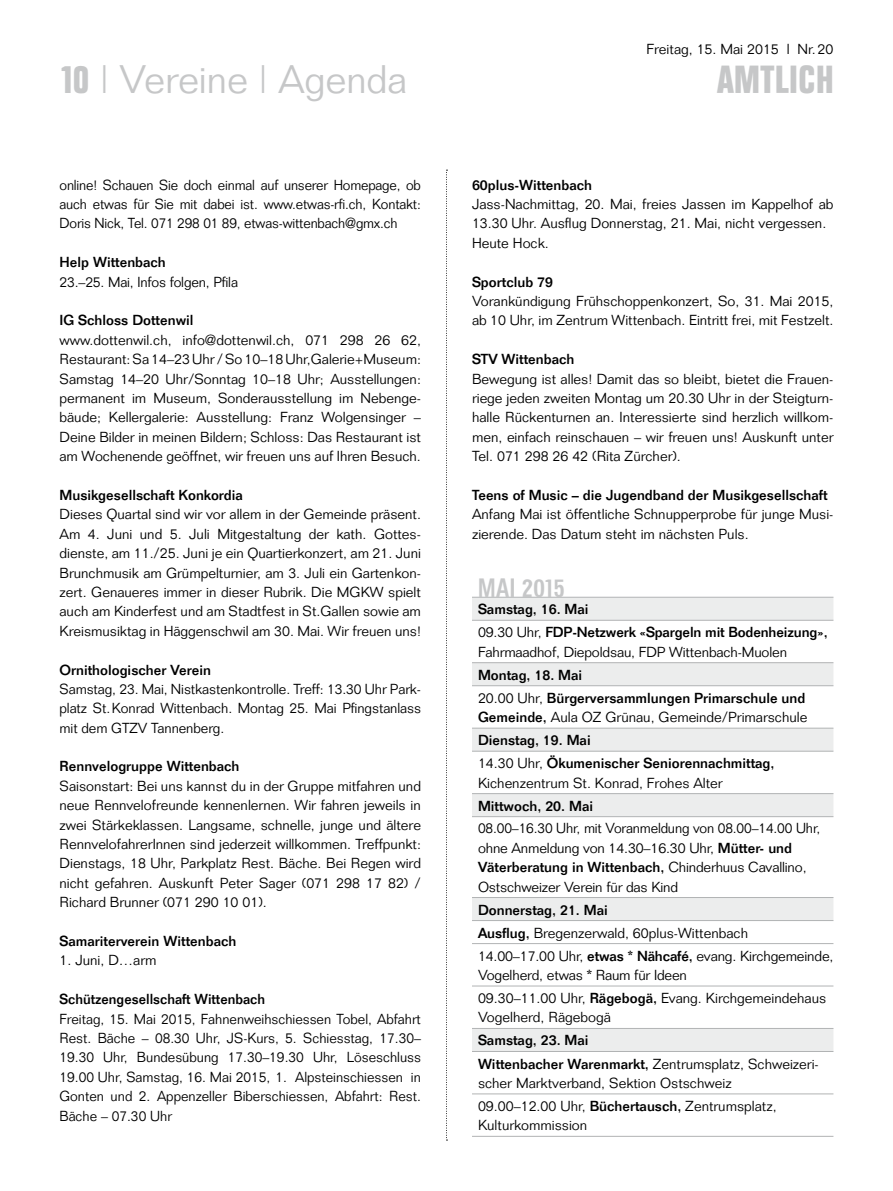
<style>
.page{position:relative;width:893px;height:1191px;background:#fff}
.page>*{position:absolute;margin:0;border:0;box-sizing:border-box;transform-origin:0 0}
.t1{font:300 39px "Folio";color:#c6c7c8}
.t2{font:700 39px "Folio Condensed BQ";letter-spacing:.025em;color:#c6c7c8}
.t3{font:500 26.25px "Folio Condensed BQ";letter-spacing:.01em;color:#c6c7c8}
.t4{font:300 14.25px/19.4px "Folio";color:#000}
.t5{font:500 14.25px/23.1px "Folio";color:#000}
.t6{font:300 14.25px/19.4px "Folio";color:#000;text-align:justify;scale:.96 1}
.s1{font-family:"Folio Condensed BQ";font-weight:700}
.s2{font-weight:300}
.s3{font-weight:500}
</style>
<div class="page">
<svg style="left:446px;top:170px;width:1px;height:970px"></svg>
<svg style="left:472px;top:598px;width:361px;height:453px"></svg>
<hr style="left:472px;top:597px;width:361px;height:1px;background:#b1b3b4">
<hr style="left:472px;top:620px;width:361px;height:1px;background:#b1b3b4">
<hr style="left:472px;top:662px;width:361px;height:1px;background:#b1b3b4">
<hr style="left:472px;top:685px;width:361px;height:1px;background:#b1b3b4">
<hr style="left:472px;top:728px;width:361px;height:1px;background:#b1b3b4">
<hr style="left:472px;top:751px;width:361px;height:1px;background:#b1b3b4">
<hr style="left:472px;top:793px;width:361px;height:1px;background:#b1b3b4">
<hr style="left:472px;top:816px;width:361px;height:1px;background:#b1b3b4">
<hr style="left:472px;top:897px;width:361px;height:1px;background:#b1b3b4">
<hr style="left:472px;top:920px;width:361px;height:1px;background:#b1b3b4">
<hr style="left:472px;top:943px;width:361px;height:1px;background:#b1b3b4">
<hr style="left:472px;top:985px;width:361px;height:1px;background:#b1b3b4">
<hr style="left:472px;top:1028px;width:361px;height:1px;background:#b1b3b4">
<hr style="left:472px;top:1051px;width:361px;height:1px;background:#b1b3b4">
<hr style="left:472px;top:1093px;width:361px;height:1px;background:#b1b3b4">
<hr style="left:472px;top:1136px;width:361px;height:1px;background:#b1b3b4">
<h1 class="t1" style="left:60px;top:56px;width:349px"><span class="s1">10</span> | Vereine | Agenda</h1>
<p class="t6" style="left:60px;top:175px;width:378px">online! Schauen Sie doch einmal auf unserer Homepage, ob auch etwas für Sie mit dabei ist. www.etwas-rfi.ch, Kontakt:<br>Doris Nick, Tel. 071 298 01 89, etwas-wittenbach@gmx.ch</p>
<p class="t5" style="left:60px;top:250px;width:108px">Help Wittenbach</p>
<p class="t4" style="left:60px;top:272px;width:180px">23.–25. Mai, Infos folgen, Pfila</p>
<p class="t5" style="left:60px;top:308px;width:136px">IG Schloss Dottenwil</p>
<p class="t4" style="left:60px;top:330px;width:363px;text-align:justify">www.dottenwil.ch, info@dottenwil.ch, 071 298 26 62, Restaurant: Sa 14–23 Uhr / So 10–18 Uhr,Galerie+Museum:<br>Samstag 14–20 Uhr/Sonntag 10–18 Uhr; Ausstellungen: permanent im Museum, Sonderausstellung im Nebenge&shy;bäude; Kellergalerie: Ausstellung: Franz Wolgensinger – Deine Bilder in meinen Bildern; Schloss: Das Restaurant ist am Wochenende geöffnet, wir freuen uns auf Ihren Besuch.</p>
<p class="t5" style="left:60px;top:483px;width:185px">Musikgesellschaft Konkordia</p>
<p class="t4" style="left:60px;top:504px;width:363px;text-align:justify">Dieses Quartal sind wir vor allem in der Gemeinde präsent.<br>Am 4. Juni und 5. Juli Mitgestaltung der kath. Gottes&shy;dienste, am 11./25. Juni je ein Quartierkonzert, am 21. Juni Brunchmusik am Grümpelturnier, am 3. Juli ein Gartenkon&shy;zert. Genaueres immer in dieser Rubrik. Die MGKW spielt auch am Kinderfest und am Stadtfest in St.Gallen sowie am Kreismusiktag in Häggenschwil am 30. Mai. Wir freuen uns!</p>
<p class="t5" style="left:60px;top:658px;width:153px">Ornithologischer Verein</p>
<p class="t4" style="left:60px;top:679px;width:363px;text-align:justify">Samstag, 23. Mai, Nistkastenkontrolle. Treff: 13.30 Uhr Park&shy;platz St.Konrad Wittenbach. Montag 25. Mai Pfingstanlass mit dem GTZV Tannenberg.</p>
<p class="t5" style="left:60px;top:754px;width:182px">Rennvelogruppe Wittenbach</p>
<p class="t4" style="left:60px;top:776px;width:363px;text-align:justify">Saisonstart: Bei uns kannst du in der Gruppe mitfahren und neue Rennvelofreunde kennenlernen. Wir fahren jeweils in zwei Stärkeklassen. Langsame, schnelle, junge und ältere RennvelofahrerInnen sind jederzeit willkommen. Treffpunkt:<br>Dienstags, 18 Uhr, Parkplatz Rest. Bäche. Bei Regen wird nicht gefahren. Auskunft Peter Sager (071 298 17 82) / Richard Brunner (071 290 10 01).</p>
<p class="t5" style="left:60px;top:929px;width:178px">Samariterverein Wittenbach</p>
<p class="t4" style="left:60px;top:950px;width:98px">1. Juni, D…arm</p>
<p class="t5" style="left:60px;top:987px;width:207px">Schützengesellschaft Wittenbach</p>
<p class="t4" style="left:60px;top:1009px;width:363px;text-align:justify">Freitag, 15. Mai 2015, Fahnenweihschiessen Tobel, Abfahrt Rest. Bäche – 08.30 Uhr, JS-Kurs, 5. Schiesstag, 17.30– 19.30 Uhr, Bundesübung 17.30–19.30 Uhr, Löseschluss 19.00 Uhr, Samstag, 16. Mai 2015, 1. Alpsteinschiessen in Gonten und 2. Appenzeller Biberschiessen, Abfahrt: Rest.<br>Bäche – 07.30 Uhr</p>
<p class="t4" style="left:647px;top:39px;width:188px">Freitag, 15. Mai 2015 l Nr.20</p>
<h1 class="t2" style="left:717px;top:58px;width:118px">AMTLICH</h1>
<p class="t5" style="left:472px;top:173px;width:122px">60plus-Wittenbach</p>
<p class="t4" style="left:472px;top:194px;width:363px">Jass-Nachmittag, 20. Mai, freies Jassen im Kappelhof ab<br>13.30 Uhr. Ausflug Donnerstag, 21. Mai, nicht vergessen.<br>Heute Hock.</p>
<p class="t5" style="left:472px;top:270px;width:83px">Sportclub 79</p>
<p class="t4" style="left:472px;top:291px;width:363px">Vorankündigung Frühschoppenkonzert, So, 31. Mai 2015, ab 10 Uhr, im Zentrum Wittenbach. Eintritt frei, mit Festzelt.</p>
<p class="t5" style="left:472px;top:347px;width:104px">STV Wittenbach</p>
<p class="t4" style="left:472px;top:369px;width:363px;text-align:justify">Bewegung ist alles! Damit das so bleibt, bietet die Frauen&shy;riege jeden zweiten Montag um 20.30 Uhr in der Steigturn&shy;halle Rückenturnen an. Interessierte sind herzlich willkom&shy;men, einfach reinschauen – wir freuen uns! Auskunft unter Tel. 071 298 26 42 (Rita Zürcher).</p>
<p class="t5" style="left:472px;top:483px;width:357px">Teens of Music – die Jugendband der Musikgesellschaft</p>
<p class="t4" style="left:472px;top:505px;width:363px">Anfang Mai ist öffentliche Schnupperprobe für junge Musi&shy;zierende. Das Datum steht im nächsten Puls.</p>
<h2 class="t3" style="left:478px;top:573px;width:89px">MAI 2015</h2>
<p class="t5" style="left:478px;top:597px;width:351px">Samstag, 16. Mai<br><span class="s2">09.30 Uhr,</span> FDP-Netzwerk «Spargeln mit Bodenheizung»,</p>
<p class="t4" style="left:478px;top:642px;width:311px">Fahrmaadhof, Diepoldsau, FDP Wittenbach-Muolen</p>
<p class="t5" style="left:478px;top:663px;width:329px">Montag, 18. Mai<br><span class="s2">20.00 Uhr,</span> Bürgerversammlungen Primarschule und</p>
<p class="t5" style="left:478px;top:705px;width:331px">Gemeinde, <span class="s2">Aula OZ Grünau, Gemeinde/Primarschule<br></span>Dienstag, 19. Mai<br><span class="s2">14.30 Uhr,</span> Ökumenischer Seniorennachmittag,</p>
<p class="t4" style="left:478px;top:773px;width:246px">Kichenzentrum St. Konrad, Frohes Alter</p>
<p class="t5" style="left:478px;top:794px;width:117px">Mittwoch, 20. Mai</p>
<p class="t4" style="left:478px;top:818px;width:344px">08.00–16.30 Uhr, mit Voranmeldung von 08.00–14.00 Uhr, ohne Anmeldung von 14.30–16.30 Uhr, <span class="s3">Mütter- und Väterberatung in Wittenbach,</span> Chinderhuus Cavallino, Ostschweizer Verein für das Kind</p>
<p class="t4" style="left:478px;top:898px;width:357px;line-height:23.1px"><span class="s3">Donnerstag, 21. Mai<br>Ausflug,</span> Bregenzerwald, 60plus-Wittenbach<br>14.00–17.00 Uhr, <span class="s3">etwas * Nähcafé,</span> evang. Kirchgemeinde,</p>
<p class="t4" style="left:478px;top:963px;width:350px;line-height:23.1px">Vogelherd, etwas * Raum für Ideen<br>09.30–11.00 Uhr, <span class="s3">Rägebogä,</span> Evang. Kirchgemeindehaus</p>
<p class="t4" style="left:478px;top:1007px;width:134px">Vogelherd, Rägebogä</p>
<p class="t5" style="left:478px;top:1028px;width:342px">Samstag, 23. Mai<br>Wittenbacher Warenmarkt, <span class="s2">Zentrumsplatz, Schweizeri-</span></p>
<p class="t4" style="left:478px;top:1071px;width:300px;line-height:23.1px">scher Marktverband, Sektion Ostschweiz<br>09.00–12.00 Uhr, <span class="s3">Büchertausch,</span> Zentrumsplatz,</p>
<p class="t4" style="left:478px;top:1115px;width:111px">Kulturkommission</p>
</div>
